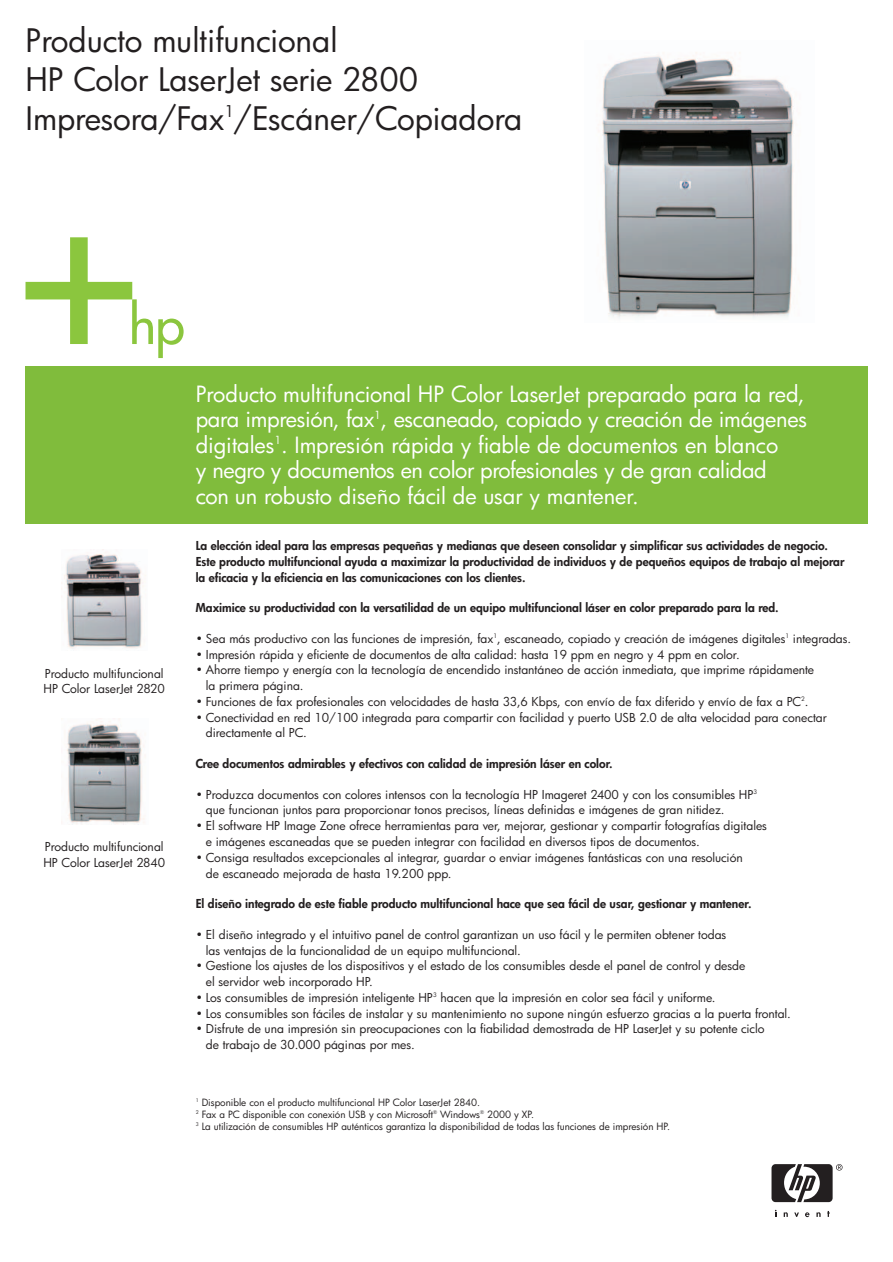
<style>
.page{position:relative;width:893px;height:1262px;background:#fff}
.page>*{position:absolute;margin:0;border:0;box-sizing:border-box;transform-origin:0 0}
.t1{font:31.5px/39px "Futura";color:#231f20}
.t2{font:21.75px/25.5px "Futura";letter-spacing:-.01em;color:#fff}
.t3{font:12px/15.8px "Futura";color:#231f20}
.t4{font:800 12px/15.8px "Futura";color:#231f20}
.t5{font:9.75px/12px "Futura";color:#231f20}
</style>
<div class="page">
<div style="left:26px;top:366px;width:841px;height:157px;background:#80bc3c"></div>
<svg style="left:26px;top:237px;width:158px;height:121px"></svg>
<img style="left:602px;top:52px;width:192px;height:267px">
<img style="left:64px;top:552px;width:82px;height:97px">
<img style="left:67px;top:718px;width:78px;height:107px">
<svg style="left:794px;top:1212px;width:5px;height:4px"></svg>
<svg style="left:783px;top:1212px;width:4px;height:4px"></svg>
<svg style="left:816px;top:1212px;width:4px;height:4px"></svg>
<svg style="left:805px;top:1212px;width:4px;height:5px"></svg>
<svg style="left:771px;top:1164px;width:71px;height:38px"></svg>
<h1 class="t1" style="left:26px;top:23px;width:498px">Producto multifuncional<br>HP Color LaserJet serie 2800<br>Impresora/Fax<sup>1</sup>/Escáner/Copiadora</h1>
<p class="t3" style="left:43px;top:666px;width:123px">Producto multifuncional<br>HP Color LaserJet 2820</p>
<p class="t3" style="left:43px;top:840px;width:123px">Producto multifuncional<br>HP Color LaserJet 2840</p>
<p class="t2" style="left:196px;top:383px;width:613px">Producto multifuncional HP Color LaserJet preparado para la red, para impresión, fax<sup>1</sup>, escaneado, copiado y creación de imágenes digitales<sup>1</sup>. Impresión rápida y fiable de documentos en blanco<br>y negro y documentos en color profesionales y de gran calidad<br>con un robusto diseño fácil de usar y mantener.</p>
<p class="t4" style="left:196px;top:539px;width:650px">La elección ideal para las empresas pequeñas y medianas que deseen consolidar y simplificar sus actividades de negocio.<br>Este producto multifuncional ayuda a maximizar la productividad de individuos y de pequeños equipos de trabajo al mejorar la eficacia y la eficiencia en las comunicaciones con los clientes.</p>
<p class="t4" style="left:196px;top:601px;width:584px">Maximice su productividad con la versatilidad de un equipo multifuncional láser en color preparado para la red.</p>
<p class="t3" style="left:196px;top:631px;width:656px">• Sea más productivo con las funciones de impresión, fax<sup>1</sup>, escaneado, copiado y creación de imágenes digitales<sup>1</sup> integradas.</p>
<p class="t3" style="left:196px;top:647px;width:545px">• Impresión rápida y eficiente de documentos de alta calidad: hasta 19 ppm en negro y 4 ppm en color.</p>
<p class="t3" style="left:206px;top:663px;width:609px;text-indent:-10px">• Ahorre tiempo y energía con la tecnología de encendido instantáneo de acción inmediata, que imprime rápidamente la primera página.</p>
<p class="t3" style="left:196px;top:694px;width:614px">• Funciones de fax profesionales con velocidades de hasta 33,6 Kbps, con envío de fax diferido y envío de fax a PC<sup>2</sup>.</p>
<p class="t3" style="left:206px;top:710px;width:622px;text-indent:-10px">• Conectividad en red 10/100 integrada para compartir con facilidad y puerto USB 2.0 de alta velocidad para conectar directamente al PC.</p>
<p class="t4" style="left:196px;top:756px;width:418px">Cree documentos admirables y efectivos con calidad de impresión láser en color.</p>
<p class="t3" style="left:206px;top:787px;width:553px;text-indent:-10px">• Produzca documentos con colores intensos con la tecnología HP Imageret 2400 y con los consumibles HP<sup>3 </sup>que funcionan juntos para proporcionar tonos precisos, líneas definidas e imágenes de gran nitidez.</p>
<p class="t3" style="left:206px;top:819px;width:562px;text-indent:-10px">• El software HP Image Zone ofrece herramientas para ver, mejorar, gestionar y compartir fotografías digitales e imágenes escaneadas que se pueden integrar con facilidad en diversos tipos de documentos.</p>
<p class="t3" style="left:206px;top:850px;width:538px;text-indent:-10px">• Consiga resultados excepcionales al integrar, guardar o enviar imágenes fantásticas con una resolución de escaneado mejorada de hasta 19.200 ppp.</p>
<p class="t4" style="left:196px;top:896px;width:557px">El diseño integrado de este fiable producto multifuncional hace que sea fácil de usar, gestionar y mantener.</p>
<p class="t3" style="left:206px;top:927px;width:522px;text-indent:-10px">• El diseño integrado y el intuitivo panel de control garantizan un uso fácil y le permiten obtener todas las ventajas de la funcionalidad de un equipo multifuncional.</p>
<p class="t3" style="left:206px;top:959px;width:541px;text-indent:-10px">• Gestione los ajustes de los dispositivos y el estado de los consumibles desde el panel de control y desde el servidor web incorporado HP.</p>
<p class="t3" style="left:196px;top:990px;width:521px">• Los consumibles de impresión inteligente HP<sup>3</sup> hacen que la impresión en color sea fácil y uniforme.</p>
<p class="t3" style="left:196px;top:1006px;width:596px">• Los consumibles son fáciles de instalar y su mantenimiento no supone ningún esfuerzo gracias a la puerta frontal.</p>
<p class="t3" style="left:206px;top:1022px;width:560px;text-indent:-10px">• Disfrute de una impresión sin preocupaciones con la fiabilidad demostrada de HP LaserJet y su potente ciclo de trabajo de 30.000 páginas por mes.</p>
<p class="t5" style="left:196px;top:1097px;width:476px"><sup>1</sup> Disponible con el producto multifuncional HP Color LaserJet 2840.<br><sup>2</sup> Fax a PC disponible con conexión USB y con Microsoft<sup>®</sup> Windows<sup>®</sup> 2000 y XP.<br><sup>3</sup> La utilización de consumibles HP auténticos garantiza la disponibilidad de todas las funciones de impresión HP.</p>
</div>
